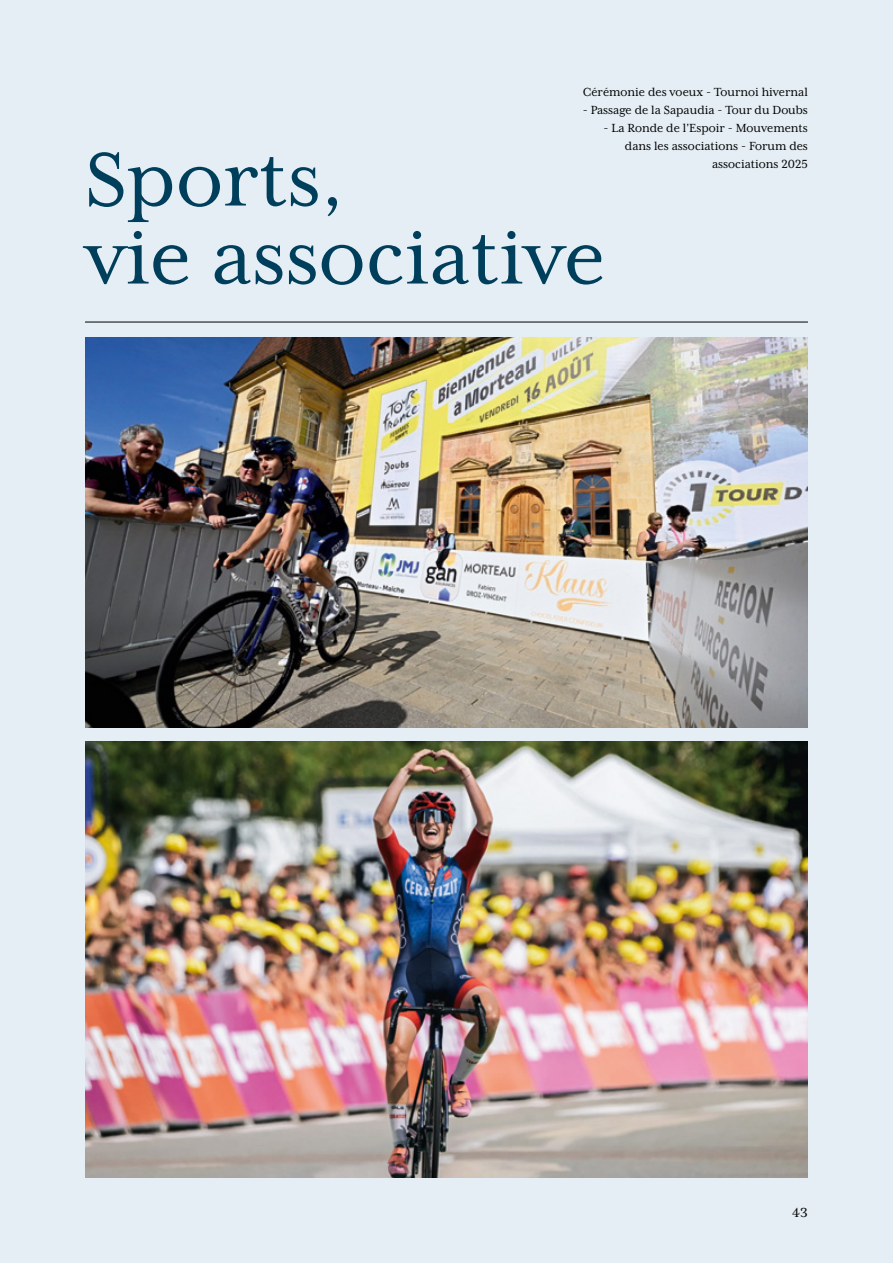
<style>
.page{position:relative;width:893px;height:1263px;background:#e4eef4}
.page>*{position:absolute;margin:0;border:0;box-sizing:border-box;transform-origin:0 0}
.t1{font:86.55px/78px "Mrs Eaves XL Serif OT";color:#003f5b}
.t2{font:15px "Mrs Eaves XL Serif OT";color:#000}
.t3{font:13.5px/18px "Mrs Eaves XL Serif OT";color:#000;text-align:right;scale:.96 1}
</style>
<div class="page">
<hr style="left:85px;top:322px;width:723px;height:1px;background:#000">
<img style="left:85px;top:337px;width:723px;height:390px">
<img style="left:85px;top:742px;width:723px;height:436px">
<p class="t3" style="left:583px;top:83px;width:236px">Cérémonie des voeux - Tournoi hivernal</p>
<p class="t3" style="left:583px;top:101px;width:236px">- Passage de la Sapaudia - Tour du Doubs</p>
<p class="t3" style="left:603px;top:119px;width:215px">- La Ronde de l'Espoir - Mouvements dans les associations - Forum des associations 2025</p>
<h1 class="t1" style="left:85px;top:141px;width:522px">Sports,<br>vie associative</h1>
<p class="t2" style="left:792px;top:1205px;width:17px">43</p>
</div>
